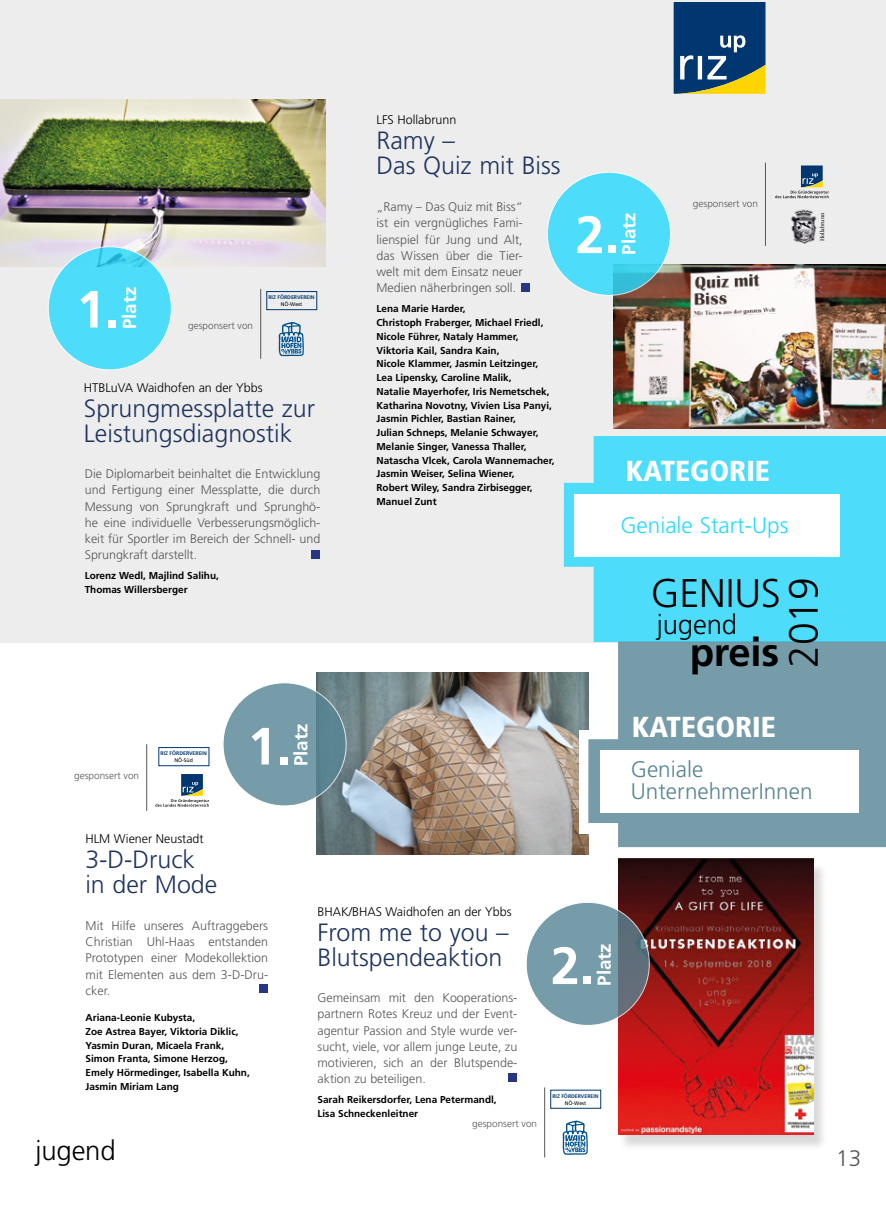
<style>
.page{position:relative;width:886px;height:1205px;background:#fff}
.page>*{position:absolute;margin:0;border:0;box-sizing:border-box;transform-origin:0 0}
.t1{font:700 52.38px "Frutiger LT Std";color:#fff}
.t2{font:300 40.88px "Frutiger LT Std";color:#000}
.t3{font:300 40px "Frutiger LT Std";letter-spacing:-.005em;color:#000}
.t4{font:700 40px "Frutiger LT Std";letter-spacing:-.005em;color:#000}
.t5{font:900 condensed 28.88px "Frutiger LT Std";color:#fff}
.t6{font:300 27.5px "Frutiger LT Std";letter-spacing:-.005em;color:#000}
.t7{font:300 25px/25px "Frutiger LT Std";color:#1f345f}
.t8{font:300 22.5px/21.2px "Frutiger LT Std";color:#558494}
.t9{font:300 22.5px "Frutiger LT Std";color:#25daff}
.t10{font:300 22.5px "Frutiger LT Std";color:#575756}
.t11{font:700 18.75px "Frutiger LT Std";letter-spacing:-.005em;color:#fff}
.t12{font:300 12.5px/16.2px "Frutiger LT Std";color:#575756;text-align:justify}
.t13{font:300 12.5px "Frutiger LT Std";color:#000}
.t14{font:700 10px/13.8px "Frutiger LT Std";color:#000}
.t15{font:300 10px "Frutiger LT Std";color:#575756}
.t16{font:6px "Minion Pro";color:#000}
.t17{font:700 5.25px "Frutiger LT Std";color:#003770}
.t18{font:5.25px "Frutiger LT Std";color:#000}
</style>
<div class="page">
<div style="left:0;top:0;width:886px;height:642px;background:#ededed"></div>
<img style="left:0;top:99px;width:325px;height:167px">
<img style="left:317px;top:672px;width:271px;height:182px">
<div style="left:579px;top:730px;width:38px;height:103px;background:#fff"></div>
<svg style="left:564px;top:436px;width:322px;height:205px;background:#59def9"></svg>
<div style="left:574px;top:494px;width:265px;height:62px;background:#fff"></div>
<svg style="left:588px;top:641px;width:298px;height:206px;background:#81a4b0"></svg>
<div style="left:600px;top:750px;width:259px;height:63px;background:#fff"></div>
<svg style="left:223px;top:683px;width:123px;height:123px;background:#7398a5"></svg>
<svg style="left:674px;top:2px;width:91px;height:92px;background:#30586f"></svg>
<div style="left:48px;top:247px;width:123px;height:123px;background:#4dddfb;border-radius:50%"></div>
<div style="left:619px;top:861px;width:208px;height:290px;background:#000;opacity:.15"></div>
<img style="left:618px;top:859px;width:195px;height:275px">
<svg style="left:526px;top:902px;width:123px;height:123px;background:#7494a1"></svg>
<img style="left:613px;top:264px;width:273px;height:165px">
<svg style="left:547px;top:172px;width:123px;height:123px;background:#4edbf8"></svg>
<div style="left:521px;top:284px;width:8px;height:8px;background:#283583"></div>
<div style="left:311px;top:550px;width:9px;height:9px;background:#283583"></div>
<div style="left:259px;top:984px;width:9px;height:8px;background:#283583"></div>
<div style="left:508px;top:1073px;width:9px;height:9px;background:#283583"></div>
<hr style="left:260px;top:289px;width:1px;height:70px;background:#575756">
<svg style="left:278px;top:322px;width:26px;height:34px"></svg>
<div style="left:267px;top:291px;width:50px;height:19px;border:1px solid #003770"></div>
<hr style="left:765px;top:163px;width:1px;height:83px;background:#575756">
<svg style="left:775px;top:165px;width:54px;height:33px"></svg>
<img style="left:791px;top:209px;width:26px;height:35px">
<hr style="left:146px;top:744px;width:1px;height:67px;background:#575756">
<div style="left:159px;top:747px;width:50px;height:19px;border:1px solid #003770"></div>
<svg style="left:155px;top:774px;width:54px;height:33px"></svg>
<hr style="left:544px;top:1087px;width:1px;height:70px;background:#575756">
<svg style="left:562px;top:1120px;width:26px;height:35px"></svg>
<h1 class="t1" style="left:76px;top:278px;width:45px">1.</h1>
<h3 class="t11" style="left:119px;top:329px;width:44px;rotate:-90deg">Platz</h3>
<p class="t15" style="left:188px;top:319px;width:67px">gesponsert von</p>
<p class="t17" style="left:268px;top:294px;width:48px">RIZ FÖRDERVEREIN</p>
<p class="t18" style="left:281px;top:301px;width:23px">NÖ-West</p>
<p class="t13" style="left:84px;top:380px;width:180px">HTBLuVA Waidhofen an der Ybbs</p>
<h3 class="t7" style="left:84px;top:396px;width:233px">Sprungmessplatte zur<br>Leistungsdiagnostik</h3>
<p class="t12" style="left:85px;top:466px;width:237px">Die Diplomarbeit beinhaltet die Entwicklung und Fertigung einer Messplatte, die durch Messung von Sprungkraft und Sprunghö&shy;he eine individuelle Verbesserungsmöglich&shy;keit für Sportler im Bereich der Schnell- und Sprungkraft darstellt.</p>
<p class="t14" style="left:85px;top:569px;width:136px">Lorenz Wedl, Majlind Salihu,<br>Thomas Willersberger</p>
<p class="t13" style="left:376px;top:113px;width:81px">LFS Hollabrunn</p>
<h3 class="t7" style="left:376px;top:128px;width:186px">Ramy –<br>Das Quiz mit Biss</h3>
<p class="t12" style="left:376px;top:199px;width:148px">„Ramy – Das Quiz mit Biss“ ist ein vergnügliches Fami&shy;lienspiel für Jung und Alt, das Wissen über die Tier&shy;welt mit dem Einsatz neuer Medien näherbringen soll.</p>
<p class="t14" style="left:376px;top:302px;width:180px">Lena Marie Harder,<br>Christoph Fraberger, Michael Friedl,<br>Nicole Führer, Nataly Hammer,<br>Viktoria Kail, Sandra Kain,<br>Nicole Klammer, Jasmin Leitzinger,<br>Lea Lipensky, Caroline Malik,<br>Natalie Mayerhofer, Iris Nemetschek,<br>Katharina Novotny, Vivien Lisa Panyi,<br>Jasmin Pichler, Bastian Rainer,<br>Julian Schneps, Melanie Schwayer,<br>Melanie Singer, Vanessa Thaller,<br>Natascha Vlcek, Carola Wannemacher,<br>Jasmin Weiser, Selina Wiener,<br>Robert Wiley, Sandra Zirbisegger,<br>Manuel Zunt</p>
<h1 class="t1" style="left:575px;top:204px;width:45px">2.</h1>
<h3 class="t11" style="left:618px;top:255px;width:44px;rotate:-90deg">Platz</h3>
<p class="t15" style="left:693px;top:197px;width:67px">gesponsert von</p>
<p class="t16" style="left:818px;top:241px;width:30px;rotate:-90deg">Hollabrunn</p>
<h3 class="t5" style="left:626px;top:453px;width:146px">KATEGORIE</h3>
<h3 class="t9" style="left:620px;top:512px;width:170px">Geniale Start-Ups</h3>
<h3 class="t3" style="left:651px;top:571px;width:131px">GENIUS</h3>
<h3 class="t4" style="left:690px;top:628px;width:91px">preis</h3>
<h3 class="t6" style="left:657px;top:609px;width:82px">jugend</h3>
<h2 class="t2" style="left:781px;top:668px;width:92px;rotate:-90deg">2019</h2>
<p class="t15" style="left:74px;top:770px;width:67px">gesponsert von</p>
<p class="t17" style="left:160px;top:750px;width:48px">RIZ FÖRDERVEREIN</p>
<p class="t18" style="left:174px;top:757px;width:20px">NÖ-Süd</p>
<h1 class="t1" style="left:247px;top:715px;width:45px">1.</h1>
<h3 class="t11" style="left:290px;top:766px;width:44px;rotate:-90deg">Platz</h3>
<p class="t13" style="left:85px;top:831px;width:120px">HLM Wiener Neustadt</p>
<h3 class="t7" style="left:85px;top:847px;width:133px">3-D-Druck in der Mode</h3>
<p class="t12" style="left:86px;top:917px;width:184px">Mit Hilfe unseres Auftraggebers Christian Uhl-Haas entstanden Prototypen einer Modekollektion mit Elementen aus dem 3-D-Dru&shy;cker.</p>
<p class="t14" style="left:86px;top:1011px;width:166px">Ariana-Leonie Kubysta,<br>Zoe Astrea Bayer, Viktoria Diklic,<br>Yasmin Duran, Micaela Frank,<br>Simon Franta, Simone Herzog,<br>Emely Hörmedinger, Isabella Kuhn,<br>Jasmin Miriam Lang</p>
<h3 class="t6" style="left:35px;top:1135px;width:82px">jugend</h3>
<p class="t13" style="left:317px;top:904px;width:196px">BHAK/BHAS Waidhofen an der Ybbs</p>
<h3 class="t7" style="left:317px;top:920px;width:193px">From me to you –<br>Blutspendeaktion</h3>
<p class="t12" style="left:317px;top:990px;width:201px">Gemeinsam mit den Kooperations&shy;partnern Rotes Kreuz und der Event&shy;agentur Passion and Style wurde ver&shy;sucht, viele, vor allem junge Leute, zu motivieren, sich an der Blutspende&shy;aktion zu beteiligen.</p>
<p class="t14" style="left:317px;top:1093px;width:181px">Sarah Reikersdorfer, Lena Petermandl,<br>Lisa Schneckenleitner</p>
<p class="t15" style="left:472px;top:1118px;width:67px">gesponsert von</p>
<h1 class="t1" style="left:551px;top:935px;width:45px">2.</h1>
<h3 class="t11" style="left:593px;top:985px;width:44px;rotate:-90deg">Platz</h3>
<p class="t17" style="left:552px;top:1093px;width:48px">RIZ FÖRDERVEREIN</p>
<p class="t18" style="left:565px;top:1099px;width:23px">NÖ-West</p>
<h3 class="t5" style="left:632px;top:710px;width:146px">KATEGORIE</h3>
<h3 class="t8" style="left:631px;top:759px;width:183px">Geniale<br>UnternehmerInnen</h3>
<h3 class="t10" style="left:836px;top:1145px;width:27px">13</h3>
</div>
